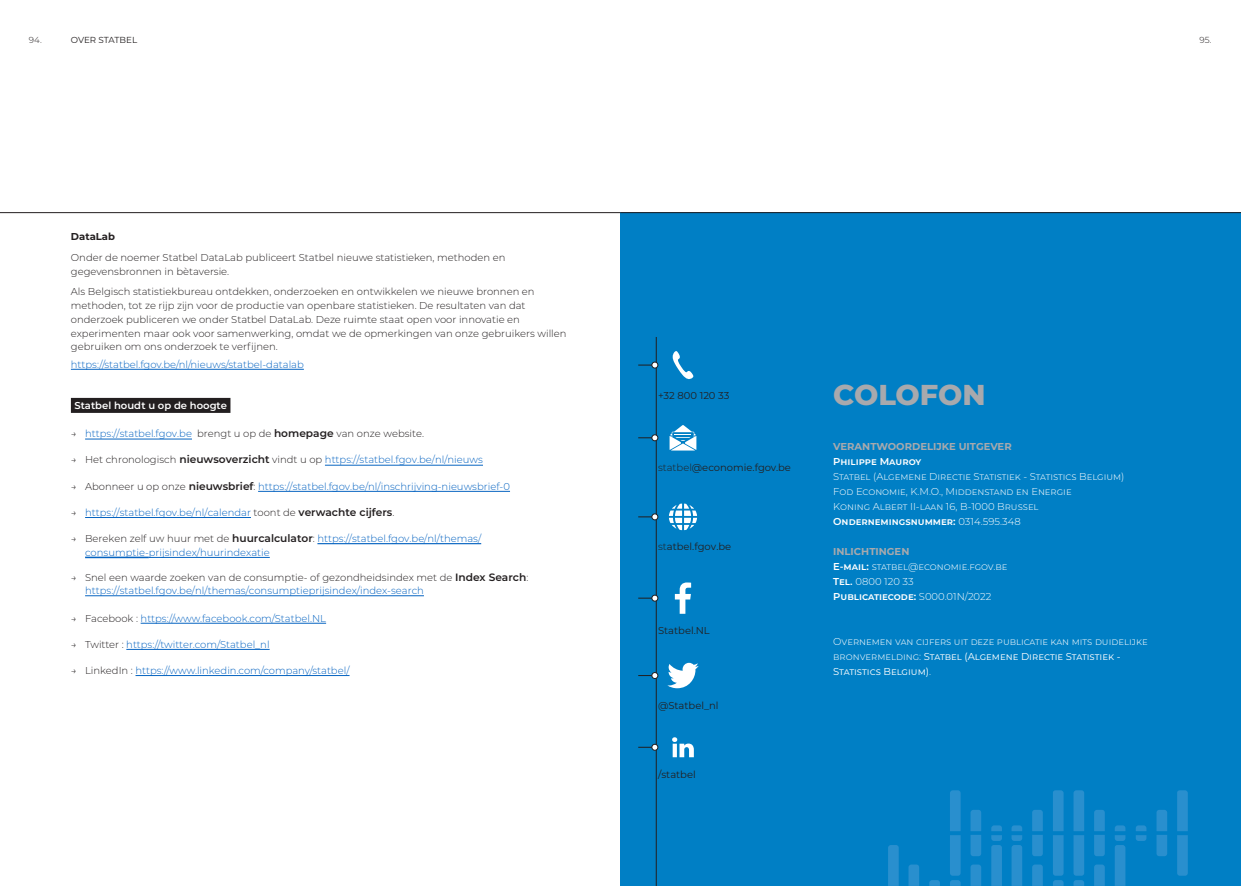
<style>
.page{position:relative;width:1241px;height:886px;background:#fff}
.page>*{position:absolute;margin:0;border:0;box-sizing:border-box;transform-origin:0 0}
.hyperlink_bron{font:800 28.75px "Montserrat";letter-spacing:-.005em;color:#a8a9ad}
.hyperlink_bron-2{font:300 10px/13.8px "Montserrat";color:#0563c1}
.hyperlink_bron-3{font:300 10px/13.8px "Montserrat";color:#231f20}
.hyperlink_bron-4{font:300 10px/15px "Montserrat";color:#fff}
.hyperlink_bron-5{font:10px "Montserrat";color:#231f20}
.Titel_8pt_in_zwart_b{font:600 10px "Montserrat";color:#fff}
.hyperlink_bron-6{font:700 10px "Montserrat";color:#231f20}
.t1{font:8.75px "Montserrat";letter-spacing:-.01em;color:#231f20}
.t2{font:300 8.75px "Montserrat";color:#231f20}
.s1{color:#0563c1}
.s2{font-weight:600;font-size:10.62px}
.s3{color:#231f20}
.s4{font-weight:600;font-size:10.62px;color:#231f20}
.s5{font-weight:300}
.s6{font-weight:700;color:#a8a9ad}
.s7{font-weight:600}
.s8{font-weight:400}
</style>
<div class="page">
<hr style="left:71px;top:369px;width:233px;height:1px;background:#0563c1">
<div style="left:71px;top:398px;width:159px;height:15px;background:#231f20"></div>
<hr style="left:141px;top:623px;width:185px;height:1px;background:#0563c1">
<hr style="left:126px;top:649px;width:143px;height:1px;background:#0563c1">
<hr style="left:135px;top:675px;width:214px;height:1px;background:#0563c1">
<div style="left:620px;top:213px;width:620px;height:673px;background:#007fc5"></div>
<svg style="left:929px;top:880px;width:10px;height:6px"></svg>
<svg style="left:908px;top:864px;width:11px;height:22px"></svg>
<svg style="left:888px;top:845px;width:10px;height:41px"></svg>
<svg style="left:970px;top:864px;width:11px;height:22px"></svg>
<svg style="left:991px;top:825px;width:10px;height:61px"></svg>
<svg style="left:970px;top:810px;width:11px;height:46px"></svg>
<svg style="left:950px;top:790px;width:10px;height:96px"></svg>
<svg style="left:1032px;top:810px;width:10px;height:46px"></svg>
<svg style="left:1094px;top:810px;width:10px;height:46px"></svg>
<svg style="left:1136px;top:825px;width:10px;height:16px"></svg>
<svg style="left:1156px;top:810px;width:10px;height:46px"></svg>
<svg style="left:1177px;top:790px;width:10px;height:86px"></svg>
<svg style="left:1053px;top:790px;width:10px;height:96px"></svg>
<svg style="left:1032px;top:864px;width:10px;height:22px"></svg>
<svg style="left:1011px;top:825px;width:11px;height:61px"></svg>
<svg style="left:1073px;top:790px;width:10px;height:96px"></svg>
<svg style="left:1094px;top:864px;width:10px;height:22px"></svg>
<svg style="left:1115px;top:825px;width:10px;height:61px"></svg>
<hr style="left:656px;top:337px;width:1px;height:549px;background:#221e1f">
<svg style="left:674px;top:582px;width:17px;height:32px"></svg>
<svg style="left:638px;top:595px;width:19px;height:6px"></svg>
<div style="left:651px;top:595px;width:7px;height:6px;border:1px solid #221e1f;border-radius:50%"></div>
<svg style="left:672px;top:351px;width:21px;height:29px"></svg>
<svg style="left:638px;top:362px;width:18px;height:6px"></svg>
<div style="left:651px;top:362px;width:7px;height:6px;border:1px solid #221e1f;border-radius:50%"></div>
<svg style="left:667px;top:663px;width:31px;height:25px"></svg>
<svg style="left:638px;top:672px;width:19px;height:6px"></svg>
<div style="left:651px;top:672px;width:7px;height:7px;border:1px solid #221e1f;border-radius:50%"></div>
<svg style="left:638px;top:744px;width:19px;height:6px"></svg>
<div style="left:651px;top:744px;width:7px;height:6px;border:1px solid #221e1f;border-radius:50%"></div>
<svg style="left:672px;top:737px;width:21px;height:20px"></svg>
<svg style="left:638px;top:514px;width:19px;height:6px"></svg>
<div style="left:651px;top:514px;width:7px;height:6px;border:1px solid #221e1f;border-radius:50%"></div>
<svg style="left:669px;top:503px;width:28px;height:27px"></svg>
<svg style="left:638px;top:435px;width:19px;height:6px"></svg>
<div style="left:651px;top:435px;width:7px;height:6px;border:1px solid #221e1f;border-radius:50%"></div>
<svg style="left:669px;top:425px;width:27px;height:25px"></svg>
<hr style="left:0;top:212px;width:620px;height:1px;background:#231f20">
<hr style="left:620px;top:212px;width:620px;height:1px;background:#231f20">
<hr style="left:85px;top:439px;width:107px;height:1px;background:#0563c1">
<hr style="left:325px;top:465px;width:158px;height:1px;background:#0563c1">
<hr style="left:258px;top:491px;width:252px;height:1px;background:#0563c1">
<hr style="left:85px;top:517px;width:166px;height:1px;background:#0563c1">
<hr style="left:317px;top:543px;width:164px;height:1px;background:#0563c1">
<hr style="left:85px;top:557px;width:64px;height:1px;background:#0563c1">
<hr style="left:149px;top:557px;width:121px;height:1px;background:#0563c1">
<hr style="left:85px;top:595px;width:339px;height:1px;background:#0563c1">
<p class="t2" style="left:29px;top:33px;width:14px">94.</p>
<p class="t1" style="left:71px;top:33px;width:68px">OVER STATBEL</p>
<p class="t2" style="left:1199px;top:33px;width:13px">95.</p>
<p class="hyperlink_bron-6" style="left:71px;top:229px;width:46px">DataLab</p>
<p class="hyperlink_bron-3" style="left:71px;top:250px;width:436px">Onder de noemer Statbel DataLab publiceert Statbel nieuwe statistieken, methoden en gegevensbronnen in bètaversie.</p>
<p class="hyperlink_bron-3" style="left:71px;top:285px;width:497px">Als Belgisch statistiekbureau ontdekken, onderzoeken en ontwikkelen we nieuwe bronnen en methoden, tot ze rijp zijn voor de productie van openbare statistieken. De resultaten van dat onderzoek publiceren we onder Statbel DataLab. Deze ruimte staat open voor innovatie en experimenten maar ook voor samenwerking, omdat we de opmerkingen van onze gebruikers willen gebruiken om ons onderzoek te verfijnen.</p>
<p class="hyperlink_bron-2" style="left:71px;top:357px;width:234px">https://statbel.fgov.be/nl/nieuws/statbel-datalab</p>
<p class="Titel_8pt_in_zwart_b" style="left:74px;top:399px;width:154px">Statbel houdt u op de hoogte</p>
<p class="hyperlink_bron-3" style="left:71px;top:426px;width:354px">→ <span class="s1">https://statbel.fgov.be</span> brengt u op de <span class="s2">homepage</span> van onze website.</p>
<p class="hyperlink_bron-2" style="left:71px;top:453px;width:413px"><span class="s3">→ Het chronologisch</span> <span class="s4">nieuwsoverzicht</span> <span class="s3">vindt u op</span> https://statbel.fgov.be/nl/nieuws</p>
<p class="hyperlink_bron-2" style="left:71px;top:479px;width:440px"><span class="s3">→ Abonneer u op onze</span> <span class="s4">nieuwsbrief</span><span class="s3">:</span> https://statbel.fgov.be/nl/inschrijving-nieuwsbrief-0</p>
<p class="hyperlink_bron-2" style="left:71px;top:505px;width:325px"><span class="s3">→</span> https://statbel.fgov.be/nl/calendar <span class="s3">toont de</span> <span class="s4">verwachte cijfers</span><span class="s3">.</span></p>
<p class="hyperlink_bron-2" style="left:85px;top:531px;width:397px;text-indent:-14px"><span class="s3">→ Bereken zelf uw huur met de</span> <span class="s4">huurcalculator</span><span class="s3">:</span> https://statbel.fgov.be/nl/themas/ consumptie-prijsindex/huurindexatie</p>
<p class="hyperlink_bron-2" style="left:85px;top:570px;width:444px;line-height:13.4px;text-indent:-14px"><span class="s3">→ Snel een waarde zoeken van de consumptie- of gezondheidsindex met de</span> <span class="s4">Index Search</span><span class="s3">: </span>https://statbel.fgov.be/nl/themas/consumptieprijsindex/index-search</p>
<p class="hyperlink_bron-2" style="left:71px;top:611px;width:257px"><span class="s3">→ Facebook :</span> https://www.facebook.com/Statbel.NL</p>
<p class="hyperlink_bron-2" style="left:71px;top:637px;width:200px"><span class="s3">→ Twitter :</span> https://twitter.com/Statbel_nl</p>
<p class="hyperlink_bron-2" style="left:71px;top:663px;width:280px"><span class="s3">→ LinkedIn :</span> https://www.linkedin.com/company/statbel/</p>
<p class="hyperlink_bron-5" style="left:658px;top:389px;width:73px">+32 800 120 33</p>
<p class="hyperlink_bron-5" style="left:658px;top:460px;width:134px"><span class="s5">statbel</span>@economie.fgov.be</p>
<p class="hyperlink_bron-5" style="left:658px;top:540px;width:75px"><span class="s5">st</span>atbel.fgov.be</p>
<p class="hyperlink_bron-5" style="left:658px;top:624px;width:53px">Statbel.NL</p>
<p class="hyperlink_bron-5" style="left:658px;top:698px;width:62px">@Statbel_nl</p>
<p class="hyperlink_bron-5" style="left:658px;top:767px;width:39px">/statbel</p>
<p class="hyperlink_bron" style="left:833px;top:374px;width:154px">COLOFON</p>
<p class="hyperlink_bron-4" style="left:833px;top:439px;width:293px"><span class="s6">VERANTWOORDELIJKE UITGEVER<br></span><span class="s7">Philippe Mauroy<br></span>Statbel (Algemene Directie Statistiek - Statistics Belgium)<br>Fod Economie, K.M.O., Middenstand en Energie<br>Koning Albert II-laan 16, B-1000 Brussel <span class="s7">Ondernemingsnummer:</span> 0314.595.348</p>
<p class="hyperlink_bron-4" style="left:833px;top:544px;width:176px"><span class="s6">INLICHTINGEN<br></span><span class="s7">E-mail:</span> statbel@economie.fgov.be<br><span class="s7">Tel.</span> 0800 120 33<br><span class="s7">Publicatiecode:</span> S000.01N/2022</p>
<p class="hyperlink_bron-4" style="left:833px;top:634px;width:316px">Overnemen van cijfers uit deze publicatie kan mits duidelijke bronvermelding: <span class="s8">Statbel (Algemene Directie Statistiek -<br>Statistics Belgium)</span>.</p>
</div>
